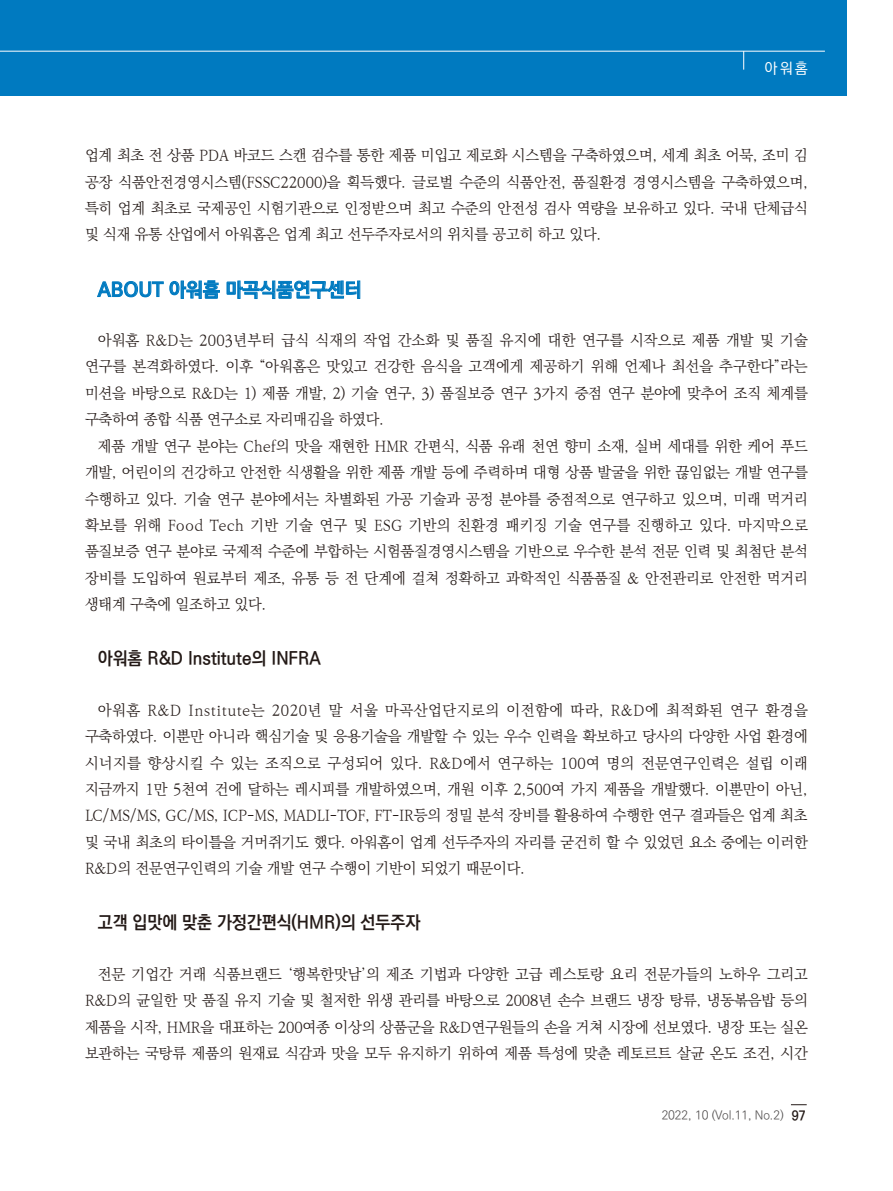
<style>
.page{position:relative;width:893px;height:1191px;background:#fff}
.page>*{position:absolute;margin:0;border:0;box-sizing:border-box;transform-origin:0 0}
.t1{font:700 19.5px "Ko Pub World Dotum";color:#007ac0}
.t2{font:700 18px "Ko Pub World Dotum";color:#231916;scale:.95 1}
.t3{font:300 15px/26.4px "Ko Pub World Batang";letter-spacing:-.01em;color:#231916;text-align:justify}
.t4{font:500 15px "Ko Pub World Dotum";color:#fff}
.t5{font:300 12px "Ko Pub World Dotum";letter-spacing:-.01em;color:#4d4a4a}
.s1{font-weight:700;font-size:13.5px;color:#231916}
</style>
<div class="page">
<svg style="left:791px;top:1104px;width:16px;height:1px"></svg>
<div style="left:0;top:0;width:846px;height:95px;background:#007ac0"></div>
<hr style="left:0;top:51px;width:825px;height:1px;background:#fff">
<svg style="left:743px;top:51px;width:1px;height:19px"></svg>
<svg style="left:97px;top:281px;width:67px;height:16px"></svg>
<svg style="left:170px;top:280px;width:50px;height:19px"></svg>
<svg style="left:227px;top:281px;width:133px;height:18px"></svg>
<p class="t4" style="left:764px;top:57px;width:45px">아워홈</p>
<p class="t3" style="left:85px;top:143px;width:725px">업계 최초 전 상품 PDA 바코드 스캔 검수를 통한 제품 미입고 제로화 시스템을 구축하였으며, 세계 최초 어묵, 조미 김 공장 식품안전경영시스템(FSSC22000)을 획득했다. 글로벌 수준의 식품안전, 품질환경 경영시스템을 구축하였으며, 특히 업계 최초로 국제공인 시험기관으로 인정받으며 최고 수준의 안전성 검사 역량을 보유하고 있다. 국내 단체급식 및 식재 유통 산업에서 아워홈은 업계 최고 선두주자로서의 위치를 공고히 하고 있다.</p>
<p class="t1" style="left:98px;top:276px;width:265px">ABOUT 아워홈 마곡식품연구센터</p>
<p class="t3" style="left:85px;top:327px;width:724px;text-indent:13px">아워홈 R&amp;D는 2003년부터 급식 식재의 작업 간소화 및 품질 유지에 대한 연구를 시작으로 제품 개발 및 기술 연구를 본격화하였다. 이후 “아워홈은 맛있고 건강한 음식을 고객에게 제공하기 위해 언제나 최선을 추구한다”라는 미션을 바탕으로 R&amp;D는 1) 제품 개발, 2) 기술 연구, 3) 품질보증 연구 3가지 중점 연구 분야에 맞추어 조직 체계를 구축하여 종합 식품 연구소로 자리매김을 하였다.</p>
<p class="t3" style="left:85px;top:433px;width:724px;text-indent:13px">제품 개발 연구 분야는 Chef의 맛을 재현한 HMR 간편식, 식품 유래 천연 향미 소재, 실버 세대를 위한 케어 푸드 개발, 어린이의 건강하고 안전한 식생활을 위한 제품 개발 등에 주력하며 대형 상품 발굴을 위한 끊임없는 개발 연구를 수행하고 있다. 기술 연구 분야에서는 차별화된 가공 기술과 공정 분야를 중점적으로 연구하고 있으며, 미래 먹거리 확보를 위해 Food Tech 기반 기술 연구 및 ESG 기반의 친환경 패키징 기술 연구를 진행하고 있다. 마지막으로 품질보증 연구 분야로 국제적 수준에 부합하는 시험품질경영시스템을 기반으로 우수한 분석 전문 인력 및 최첨단 분석 장비를 도입하여 원료부터 제조, 유통 등 전 단계에 걸쳐 정확하고 과학적인 식품품질 &amp; 안전관리로 안전한 먹거리 생태계 구축에 일조하고 있다.</p>
<p class="t2" style="left:98px;top:646px;width:236px">아워홈 R&amp;D Institute의 INFRA</p>
<p class="t3" style="left:85px;top:697px;width:724px;text-indent:13px">아워홈 R&amp;D Institute는 2020년 말 서울 마곡산업단지로의 이전함에 따라, R&amp;D에 최적화된 연구 환경을 구축하였다. 이뿐만 아니라 핵심기술 및 응용기술을 개발할 수 있는 우수 인력을 확보하고 당사의 다양한 사업 환경에 시너지를 향상시킬 수 있는 조직으로 구성되어 있다. R&amp;D에서 연구하는 100여 명의 전문연구인력은 설립 이래 지금까지 1만 5천여 건에 달하는 레시피를 개발하였으며, 개원 이후 2,500여 가지 제품을 개발했다. 이뿐만이 아닌, LC/MS/MS, GC/MS, ICP-MS, MADLI-TOF, FT-IR등의 정밀 분석 장비를 활용하여 수행한 연구 결과들은 업계 최초 및 국내 최초의 타이틀을 거머쥐기도 했다. 아워홈이 업계 선두주자의 자리를 굳건히 할 수 있었던 요소 중에는 이러한 R&amp;D의 전문연구인력의 기술 개발 연구 수행이 기반이 되었기 때문이다.</p>
<p class="t2" style="left:98px;top:910px;width:341px">고객 입맛에 맞춘 가정간편식(HMR)의 선두주자</p>
<p class="t3" style="left:85px;top:961px;width:724px;text-indent:13px">전문 기업간 거래 식품브랜드 ‘행복한맛남’의 제조 기법과 다양한 고급 레스토랑 요리 전문가들의 노하우 그리고 R&amp;D의 균일한 맛 품질 유지 기술 및 철저한 위생 관리를 바탕으로 2008년 손수 브랜드 냉장 탕류, 냉동볶음밥 등의 제품을 시작, HMR을 대표하는 200여종 이상의 상품군을 R&amp;D연구원들의 손을 거쳐 시장에 선보였다. 냉장 또는 실온 보관하는 국탕류 제품의 원재료 식감과 맛을 모두 유지하기 위하여 제품 특성에 맞춘 레토르트 살균 온도 조건, 시간</p>
<p class="t5" style="left:662px;top:1106px;width:145px">2022, 10 (Vol.11, No.2) <span class="s1">97</span></p>
</div>
